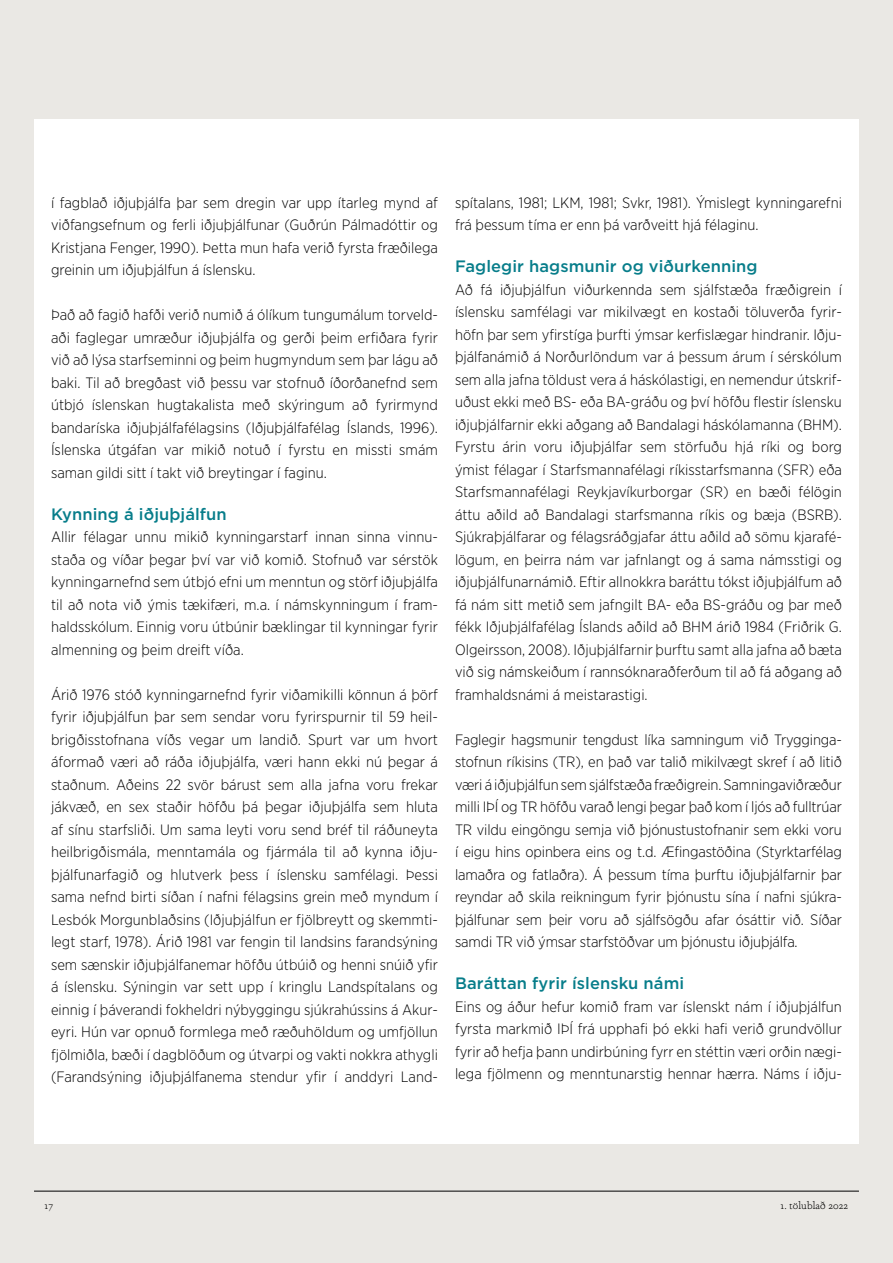
<style>
.page{position:relative;width:893px;height:1263px;background:#eae8e4}
.page>*{position:absolute;margin:0;border:0;box-sizing:border-box;transform-origin:0 0}
.t1{font:500 16.5px "Gotham HTF";letter-spacing:.005em;color:#077d8a}
.t2{font:300 15px/22.5px "Gotham Narrow";color:#000;text-align:justify}
.t3{font:300 10.5px "Dapifer";letter-spacing:.01em;color:#000}
</style>
<div class="page">
<hr style="left:34px;top:1191px;width:825px;height:1px;background:#000">
<div style="left:34px;top:119px;width:825px;height:1025px;background:#fff"></div>
<p class="t2" style="left:51px;top:191px;width:388px">í fagblað iðjuþjálfa þar sem dregin var upp ítarleg mynd af viðfangsefnum og ferli iðjuþjálfunar (Guðrún Pálmadóttir og Kristjana Fenger, 1990). Þetta mun hafa verið fyrsta fræðilega greinin um iðjuþjálfun á íslensku.</p>
<p class="t2" style="left:51px;top:303px;width:388px">Það að fagið hafði verið numið á ólíkum tungumálum torveld&shy;aði faglegar umræður iðjuþjálfa og gerði þeim erfiðara fyrir við að lýsa starfseminni og þeim hugmyndum sem þar lágu að baki. Til að bregðast við þessu var stofnuð íðorðanefnd sem útbjó íslenskan hugtakalista með skýringum að fyrirmynd bandaríska iðjuþjálfafélagsins (Iðjuþjálfafélag Íslands, 1996).<br>Íslenska útgáfan var mikið notuð í fyrstu en missti smám saman gildi sitt í takt við breytingar í faginu.</p>
<p class="t1" style="left:51px;top:504px;width:177px">Kynning á iðjuþjálfun</p>
<p class="t2" style="left:51px;top:525px;width:388px">Allir félagar unnu mikið kynningarstarf innan sinna vinnu&shy;staða og víðar þegar því var við komið. Stofnuð var sérstök kynningarnefnd sem útbjó efni um menntun og störf iðjuþjálfa til að nota við ýmis tækifæri, m.a. í námskynningum í fram&shy;haldsskólum. Einnig voru útbúnir bæklingar til kynningar fyrir almenning og þeim dreift víða.</p>
<p class="t2" style="left:51px;top:683px;width:388px">Árið 1976 stóð kynningarnefnd fyrir viðamikilli könnun á þörf fyrir iðjuþjálfun þar sem sendar voru fyrirspurnir til 59 heil&shy;brigðisstofnana víðs vegar um landið. Spurt var um hvort áformað væri að ráða iðjuþjálfa, væri hann ekki nú þegar á staðnum. Aðeins 22 svör bárust sem alla jafna voru frekar jákvæð, en sex staðir höfðu þá þegar iðjuþjálfa sem hluta af sínu starfsliði. Um sama leyti voru send bréf til ráðuneyta heilbrigðismála, menntamála og fjármála til að kynna iðju&shy;þjálfunarfagið og hlutverk þess í íslensku samfélagi. Þessi sama nefnd birti síðan í nafni félagsins grein með myndum í Lesbók Morgunblaðsins (Iðjuþjálfun er fjölbreytt og skemmti&shy;legt starf, 1978). Árið 1981 var fengin til landsins farandsýning sem sænskir iðjuþjálfanemar höfðu útbúið og henni snúið yfir á íslensku. Sýningin var sett upp í kringlu Landspítalans og einnig í þáverandi fokheldri nýbyggingu sjúkrahússins á Akur&shy;eyri. Hún var opnuð formlega með ræðuhöldum og umfjöllun fjölmiðla, bæði í dagblöðum og útvarpi og vakti nokkra athygli (Farandsýning iðjuþjálfanema stendur yfir í anddyri Land-</p>
<p class="t2" style="left:455px;top:191px;width:388px">spítalans, 1981; LKM, 1981; Svkr, 1981). Ýmislegt kynningarefni frá þessum tíma er enn þá varðveitt hjá félaginu.</p>
<p class="t1" style="left:455px;top:257px;width:304px">Faglegir hagsmunir og viðurkenning</p>
<p class="t2" style="left:455px;top:278px;width:388px">Að fá iðjuþjálfun viðurkennda sem sjálfstæða fræðigrein í íslensku samfélagi var mikilvægt en kostaði töluverða fyrir&shy;höfn þar sem yfirstíga þurfti ýmsar kerfislægar hindranir. Iðju&shy;þjálfanámið á Norðurlöndum var á þessum árum í sérskólum sem alla jafna töldust vera á háskólastigi, en nemendur útskrif&shy;uðust ekki með BS- eða BA-gráðu og því höfðu flestir íslensku iðjuþjálfarnir ekki aðgang að Bandalagi háskólamanna (BHM).<br>Fyrstu árin voru iðjuþjálfar sem störfuðu hjá ríki og borg ýmist félagar í Starfsmannafélagi ríkisstarfsmanna (SFR) eða Starfsmannafélagi Reykjavíkurborgar (SR) en bæði félögin áttu aðild að Bandalagi starfsmanna ríkis og bæja (BSRB).<br>Sjúkraþjálfarar og félagsráðgjafar áttu aðild að sömu kjarafé&shy;lögum, en þeirra nám var jafnlangt og á sama námsstigi og iðjuþjálfunarnámið. Eftir allnokkra baráttu tókst iðjuþjálfum að fá nám sitt metið sem jafngilt BA- eða BS-gráðu og þar með fékk Iðjuþjálfafélag Íslands aðild að BHM árið 1984 (Friðrik G.<br>Olgeirsson, 2008). Iðjuþjálfarnir þurftu samt alla jafna að bæta við sig námskeiðum í rannsóknaraðferðum til að fá aðgang að framhaldsnámi á meistarastigi.</p>
<p class="t2" style="left:455px;top:728px;width:388px">Faglegir hagsmunir tengdust líka samningum við Trygginga&shy;stofnun ríkisins (TR), en það var talið mikilvægt skref í að litið væri á iðjuþjálfun sem sjálfstæða fræðigrein. Samningaviðræður milli IÞÍ og TR höfðu varað lengi þegar það kom í ljós að fulltrúar TR vildu eingöngu semja við þjónustustofnanir sem ekki voru í eigu hins opinbera eins og t.d. Æfingastöðina (Styrktarfélag lamaðra og fatlaðra). Á þessum tíma þurftu iðjuþjálfarnir þar reyndar að skila reikningum fyrir þjónustu sína í nafni sjúkra&shy;þjálfunar sem þeir voru að sjálfsögðu afar ósáttir við. Síðar samdi TR við ýmsar starfstöðvar um þjónustu iðjuþjálfa.</p>
<p class="t1" style="left:455px;top:974px;width:231px">Baráttan fyrir íslensku námi</p>
<p class="t2" style="left:455px;top:995px;width:388px">Eins og áður hefur komið fram var íslenskt nám í iðjuþjálfun fyrsta markmið IÞÍ frá upphafi þó ekki hafi verið grundvöllur fyrir að hefja þann undirbúning fyrr en stéttin væri orðin nægi&shy;lega fjölmenn og menntunarstig hennar hærra. Náms í iðju-</p>
<p class="t3" style="left:45px;top:1199px;width:10px">17</p>
<p class="t3" style="left:780px;top:1199px;width:69px">1. tölublað 2022</p>
</div>
